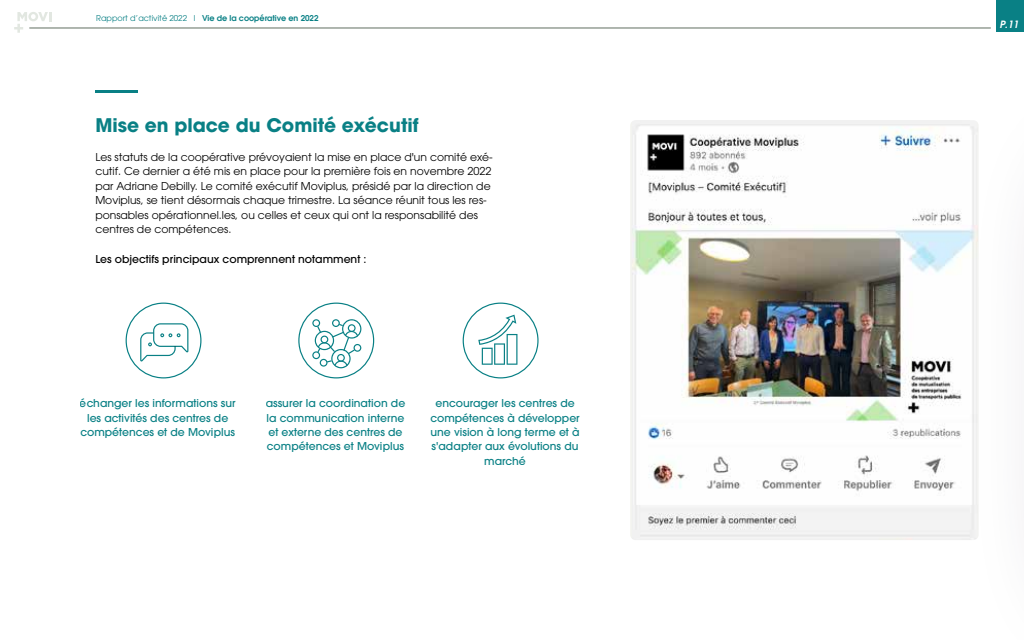
<style>
.page{position:relative;width:1024px;height:640px;background:#fff}
.page>*{position:absolute;margin:0;border:0;box-sizing:border-box;transform-origin:0 0}
.t1{font:700 18.8px "ITC Avant Garde Pro";color:#098085}
.t2{font:10.8px/14.4px "ITC Avant Garde Pro";color:#000}
.t3{font:500 10.8px/14.4px "ITC Avant Garde Pro";color:#098085;text-align:center}
.t4{font:500 10.8px "ITC Avant Garde Pro";color:#000}
.t5{font:italic 600 10px "ITC Avant Garde Pro";color:#fff}
.t6{font:600 8px "ITC Avant Garde Pro";color:#098085}
.s1{font-weight:400}
</style>
<div class="page">
<hr style="left:95px;top:90px;width:43px;height:3px;background:#098085">
<svg style="left:298px;top:303px;width:76px;height:75px"></svg>
<svg style="left:126px;top:303px;width:76px;height:75px"></svg>
<svg style="left:463px;top:303px;width:76px;height:75px"></svg>
<div style="left:996px;top:0;width:28px;height:31px;background:#098085"></div>
<svg style="left:14px;top:12px;width:37px;height:21px"></svg>
<hr style="left:29px;top:28px;width:962px;height:1px;background:#001700">
<img style="left:630px;top:120px;width:349px;height:420px">
<p class="t6" style="left:96px;top:13px;width:224px"><span class="s1">Rapport d’activité 2022 l</span> Vie de la coopérative en 2022</p>
<h1 class="t1" style="left:95px;top:113px;width:325px">Mise en place du Comité exécutif</h1>
<p class="t2" style="left:95px;top:150px;width:399px">Les statuts de la coopérative prévoyaient la mise en place d'un comité exé&shy;cutif. Ce dernier a été mis en place pour la première fois en novembre 2022 par Adriane Debilly. Le comité exécutif Moviplus, présidé par la direction de Moviplus, se tient désormais chaque trimestre. La séance réunit tous les res&shy;ponsables opérationnel.les, ou celles et ceux qui ont la responsabilité des centres de compétences.</p>
<p class="t4" style="left:95px;top:253px;width:273px">Les objectifs principaux comprennent notamment :</p>
<p class="t3" style="left:80px;top:396px;width:157px">échanger les informations sur les activités des centres de compétences et de Moviplus</p>
<p class="t3" style="left:266px;top:396px;width:141px;text-align:left">assurer la coordination de la communication interne et externe des centres de compétences et Moviplus</p>
<p class="t3" style="left:430px;top:396px;width:151px">encourager les centres de compétences à développer une vision à long terme et à s'adapter aux évolutions du marché</p>
<p class="t5" style="left:999px;top:18px;width:21px">P.11</p>
</div>
